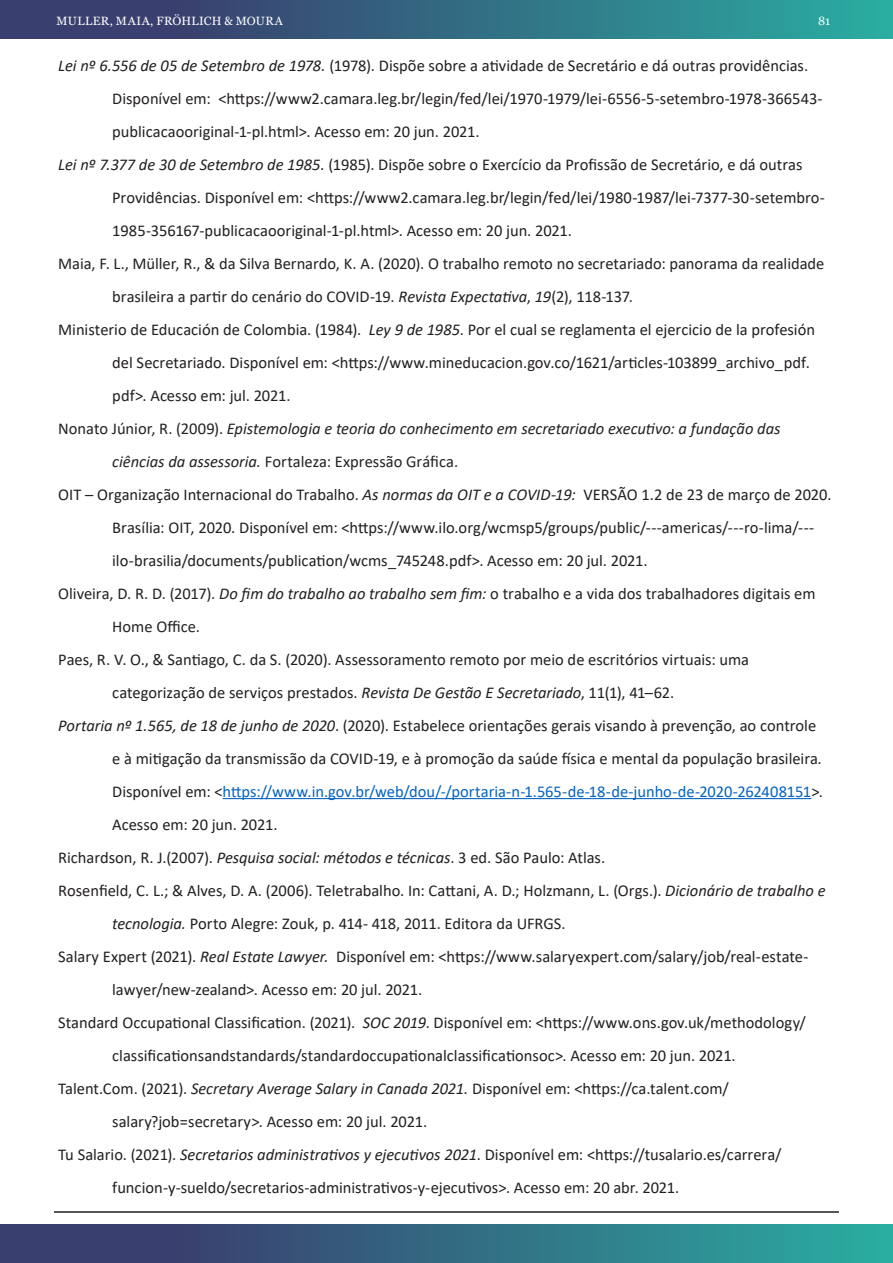
<style>
.page{position:relative;width:893px;height:1263px;background:#fff}
.page>*{position:absolute;margin:0;border:0;box-sizing:border-box;transform-origin:0 0}
.Referencias{font:16.5px/33px "Calibri";color:#231f20}
.Referencias-2{font:16.5px/33px "Calibri";color:#222}
.Referencias-3{font:italic 16.5px/33px "Calibri";letter-spacing:-.005em;color:#222}
.t1{font:12px "Georgia";letter-spacing:.03em;color:#fff}
.s1{font-style:italic}
.s2{font-style:normal}
.s3{color:#0563c1}
.s4{color:#222}
</style>
<div class="page">
<div style="left:0;top:0;width:893px;height:38px;background:linear-gradient(to right,#3b2e66,#2baaa0)"></div>
<div style="left:0;top:1225px;width:893px;height:38px;background:linear-gradient(to right,#3b2e66,#2baaa0)"></div>
<hr style="left:54px;top:1211px;width:785px;height:2px;background:#231f20">
<hr style="left:223px;top:798px;width:588px;height:1px;background:#0563c1">
<p class="t1" style="left:56px;top:13px;width:228px">MULLER, MAIA, FRÖHLICH &amp; MOURA</p>
<p class="t1" style="left:818px;top:13px;width:14px">81</p>
<p class="Referencias" style="left:112px;top:48px;width:712px;text-indent:-54px"><span class="s1">Lei nº 6.556 de 05 de Setembro de 1978.</span> (1978). Dispõe sobre a atividade de Secretário e dá outras providências.<br>Disponível em: &lt;https://www2.camara.leg.br/legin/fed/lei/1970-1979/lei-6556-5-setembro-1978-366543- publicacaooriginal-1-pl.html&gt;. Acesso em: 20 jun. 2021.</p>
<p class="Referencias" style="left:112px;top:147px;width:714px;text-indent:-54px"><span class="s1">Lei nº 7.377 de 30 de Setembro de 1985.</span> (1985). Dispõe sobre o Exercício da Profissão de Secretário, e dá outras<br>Providências. Disponível em: &lt;https://www2.camara.leg.br/legin/fed/lei/1980-1987/lei-7377-30-setembro-<br>1985-356167-publicacaooriginal-1-pl.html&gt;. Acesso em: 20 jun. 2021.</p>
<p class="Referencias-2" style="left:112px;top:246px;width:714px;text-indent:-54px">Maia, F. L., Müller, R., &amp; da Silva Bernardo, K. A. (2020). O trabalho remoto no secretariado: panorama da realidade brasileira a partir do cenário do COVID-19. <span class="s1">Revista Expectativa</span>, <span class="s1">19</span>(2), 118-137.</p>
<p class="Referencias" style="left:112px;top:312px;width:704px;text-indent:-54px">Ministerio de Educación de Colombia. (1984). <span class="s1">Ley 9 de 1985</span>. Por el cual se reglamenta el ejercicio de la profesión del Secretariado. Disponível em: &lt;https://www.mineducacion.gov.co/1621/articles-103899_archivo_pdf. pdf&gt;. Acesso em: jul. 2021.</p>
<p class="Referencias-3" style="left:112px;top:411px;width:670px;text-indent:-54px"><span class="s2">Nonato Júnior, R. (2009).</span> Epistemologia e teoria do conhecimento em secretariado executivo: a fundação das ciências da assessoria. <span class="s2">Fortaleza: Expressão Gráfica.</span></p>
<p class="Referencias" style="left:112px;top:477px;width:721px;text-indent:-54px">OIT – Organização Internacional do Trabalho. <span class="s1">As normas da OIT e a COVID-19:</span> VERSÃO 1.2 de 23 de março de 2020.<br>Brasília: OIT, 2020. Disponível em: &lt;https://www.ilo.org/wcmsp5/groups/public/---americas/---ro-lima/--- ilo-brasilia/documents/publication/wcms_745248.pdf&gt;. Acesso em: 20 jul. 2021.</p>
<p class="Referencias-2" style="left:112px;top:576px;width:705px;text-indent:-54px">Oliveira, D. R. D. (2017). <span class="s1">Do fim do trabalho ao trabalho sem fim:</span> o trabalho e a vida dos trabalhadores digitais em<br>Home Office.</p>
<p class="Referencias" style="left:112px;top:642px;width:638px;text-indent:-54px">Paes, R. V. O., &amp; Santiago, C. da S. (2020). Assessoramento remoto por meio de escritórios virtuais: uma categorização de serviços prestados. <span class="s1">Revista De Gestão E Secretariado</span>, 11(1), 41–62.</p>
<p class="Referencias" style="left:112px;top:708px;width:712px;text-indent:-54px"><span class="s1">Portaria nº 1.565, de 18 de junho de 2020</span>. (2020). Estabelece orientações gerais visando à prevenção, ao controle e à mitigação da transmissão da COVID-19, e à promoção da saúde física e mental da população brasileira<span class="s1">.<br></span>Disponível em: &lt;<span class="s3">https://www.in.gov.br/web/dou/-/portaria-n-1.565-de-18-de-junho-de-2020-262408151</span>&gt;.<br>Acesso em: 20 jun. 2021.</p>
<p class="Referencias" style="left:58px;top:840px;width:548px">Richardson, R. J.(2007). <span class="s1">Pesquisa social: métodos e técnicas</span>. 3 ed. São Paulo: Atlas.</p>
<p class="Referencias" style="left:112px;top:873px;width:715px;text-indent:-54px">Rosenfield, C. L.; &amp; Alves, D. A. (2006). Teletrabalho. In: Cattani, A. D.; Holzmann, L. (Orgs.). <span class="s1">Dicionário de trabalho e tecnologia.</span> Porto Alegre: Zouk, p. 414- 418, 2011. <span class="s4">Editora da UFRGS.</span></p>
<p class="Referencias" style="left:112px;top:939px;width:698px;text-indent:-54px">Salary Expert (2021). <span class="s1">Real Estate Lawyer.</span> Disponível em: &lt;https://www.salaryexpert.com/salary/job/real-estate&shy;lawyer/new-zealand&gt;. Acesso em: 20 jul. 2021.</p>
<p class="Referencias" style="left:112px;top:1005px;width:695px;text-indent:-54px">Standard Occupational Classification. (2021). <span class="s1">SOC 2019</span>. Disponível em: &lt;https://www.ons.gov.uk/methodology/ classificationsandstandards/standardoccupationalclassificationsoc&gt;. Acesso em: 20 jun. 2021.</p>
<p class="Referencias" style="left:112px;top:1071px;width:618px;text-indent:-54px">Talent.Com. (2021). <span class="s1">Secretary Average Salary in Canada 2021.</span> Disponível em: &lt;https://ca.talent.com/ salary?job=secretary&gt;. Acesso em: 20 jul. 2021.</p>
<p class="Referencias" style="left:112px;top:1137px;width:671px;text-indent:-54px">Tu Salario. (2021). <span class="s1">Secretarios administrativos y ejecutivos 2021</span>. Disponível em: &lt;https://tusalario.es/carrera/ funcion-y-sueldo/secretarios-administrativos-y-ejecutivos&gt;. Acesso em: 20 abr. 2021.</p>
</div>
